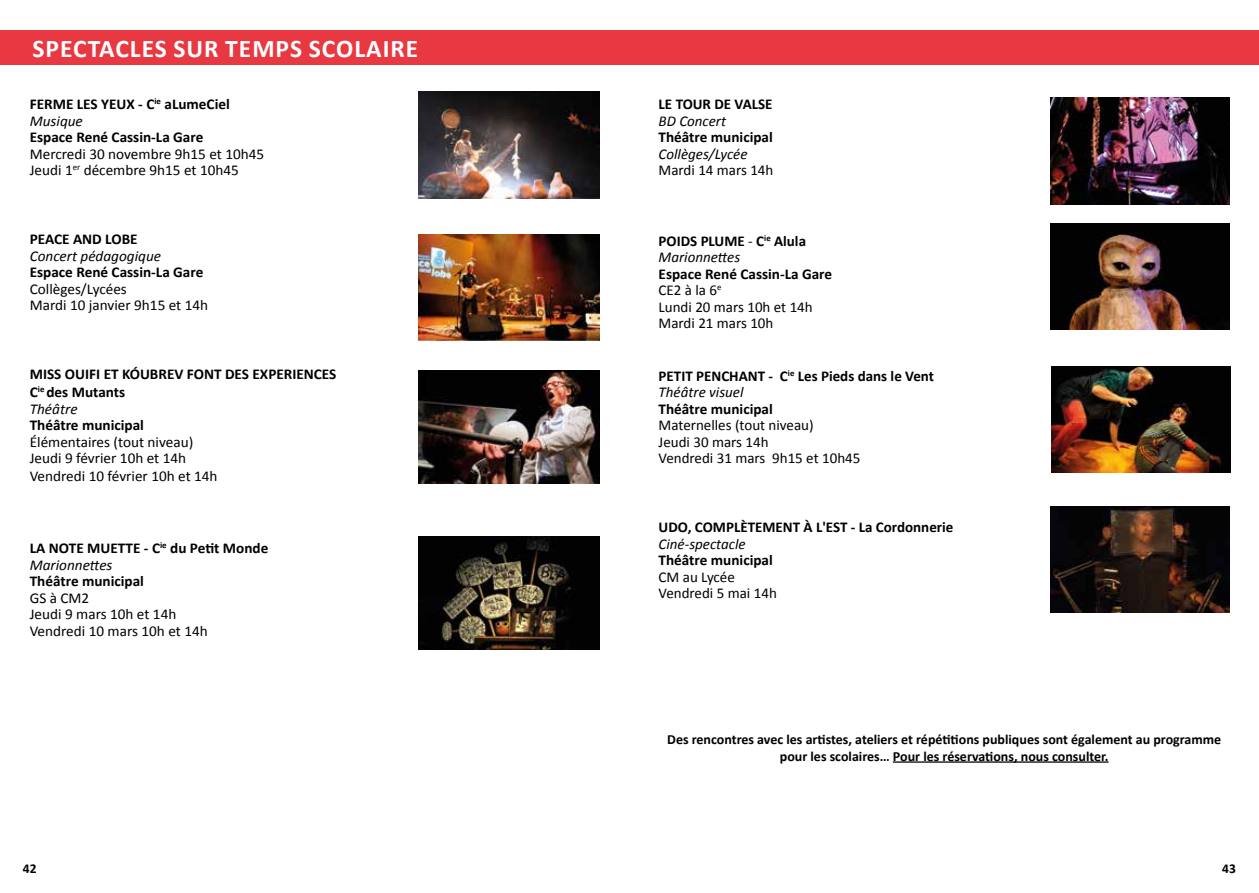
<style>
.page{position:relative;width:1259px;height:893px;background:#fff}
.page>*{position:absolute;margin:0;border:0;box-sizing:border-box;transform-origin:0 0}
.t1{font:700 25.5px "Calibri";letter-spacing:.04em;color:#fff}
.t2{font:700 15px/16.5px "Calibri";color:#000}
.t3{font:15px/16.5px "Calibri";color:#000}
.t4{font:italic 15px "Calibri";color:#000}
.t5{font:700 13.95px/16.8px "Calibri";color:#000;text-align:center}
.t6{font:700 13.5px "Calibri";color:#000}
.s1{font-weight:400;font-style:italic}
.s2{font-weight:400}
.s3{font-weight:700}
</style>
<div class="page">
<img style="left:419px;top:92px;width:181px;height:106px">
<img style="left:419px;top:235px;width:181px;height:106px">
<img style="left:419px;top:371px;width:181px;height:112px">
<img style="left:419px;top:536px;width:181px;height:113px">
<img style="left:1051px;top:98px;width:178px;height:106px">
<img style="left:1051px;top:224px;width:178px;height:106px">
<img style="left:1051px;top:367px;width:179px;height:106px">
<img style="left:1051px;top:506px;width:178px;height:106px">
<div style="left:0;top:30px;width:1259px;height:34px;background:#e83943"></div>
<hr style="left:893px;top:761px;width:215px;height:2px;background:#000">
<h1 class="t1" style="left:32px;top:32px;width:387px">SPECTACLES SUR TEMPS SCOLAIRE</h1>
<p class="t2" style="left:30px;top:95px;width:201px">FERME LES YEUX - C<sup>ie</sup> aLumeCiel<br><span class="s1">Musique</span></p>
<p class="t2" style="left:30px;top:128px;width:175px">Espace René Cassin-La Gare</p>
<p class="t3" style="left:30px;top:145px;width:236px">Mercredi 30 novembre 9h15 et 10h45<br>Jeudi 1<sup>er</sup> décembre 9h15 et 10h45</p>
<p class="t2" style="left:30px;top:230px;width:109px">PEACE AND LOBE</p>
<p class="t4" style="left:30px;top:246px;width:133px">Concert pédagogique</p>
<p class="t2" style="left:30px;top:263px;width:175px">Espace René Cassin-La Gare</p>
<p class="t3" style="left:30px;top:280px;width:180px">Collèges/Lycées<br>Mardi 10 janvier 9h15 et 14h</p>
<p class="t2" style="left:30px;top:365px;width:308px;line-height:18px">MISS OUIFI ET KÓUBREV FONT DES EXPERIENCES<br>C<sup>ie</sup> des Mutants</p>
<p class="t4" style="left:30px;top:399px;width:49px">Théâtre</p>
<p class="t2" style="left:30px;top:416px;width:116px">Théâtre municipal</p>
<p class="t3" style="left:30px;top:433px;width:165px">Élémentaires (tout niveau)<br>Jeudi 9 février 10h et 14h</p>
<p class="t3" style="left:30px;top:467px;width:189px">Vendredi 10 février 10h et 14h</p>
<p class="t2" style="left:30px;top:539px;width:240px">LA NOTE MUETTE - C<sup>ie</sup> du Petit Monde<br><span class="s1">Marionnettes</span></p>
<p class="t2" style="left:30px;top:572px;width:116px">Théâtre municipal</p>
<p class="t3" style="left:30px;top:589px;width:179px">GS à CM2<br>Jeudi 9 mars 10h et 14h<br>Vendredi 10 mars 10h et 14h</p>
<p class="t2" style="left:658px;top:95px;width:115px">LE TOUR DE VALSE</p>
<p class="t4" style="left:658px;top:111px;width:69px">BD Concert</p>
<p class="t2" style="left:658px;top:128px;width:116px">Théâtre municipal</p>
<p class="t4" style="left:658px;top:144px;width:91px">Collèges/Lycée</p>
<p class="t3" style="left:658px;top:161px;width:116px">Mardi 14 mars 14h</p>
<p class="t2" style="left:658px;top:232px;width:149px">POIDS PLUME <span class="s2">-</span> C<sup>ie</sup> Alula<br><span class="s1">Marionnettes</span></p>
<p class="t3" style="left:658px;top:265px;width:175px"><span class="s3">Espace René Cassin-La Gare<br></span>CE2 à la 6<sup>e<br></sup>Lundi 20 mars 10h et 14h<br>Mardi 21 mars 10h</p>
<p class="t2" style="left:658px;top:367px;width:277px">PETIT PENCHANT - C<sup>ie</sup> Les Pieds dans le Vent<br><span class="s1">Théâtre visuel</span></p>
<p class="t2" style="left:658px;top:400px;width:116px">Théâtre municipal</p>
<p class="t3" style="left:658px;top:416px;width:203px">Maternelles (tout niveau)<br>Jeudi 30 mars 14h<br>Vendredi 31 mars 9h15 et 10h45</p>
<p class="t2" style="left:658px;top:518px;width:296px">UDO, COMPLÈTEMENT À L'EST - La Cordonnerie</p>
<p class="t4" style="left:658px;top:534px;width:89px">Ciné-spectacle</p>
<p class="t2" style="left:658px;top:551px;width:116px">Théâtre municipal</p>
<p class="t3" style="left:658px;top:568px;width:120px">CM au Lycée<br>Vendredi 5 mai 14h</p>
<p class="t5" style="left:667px;top:730px;width:555px">Des rencontres avec les artistes, ateliers et répétitions publiques sont également au programme pour les scolaires… Pour les réservations, nous consulter.</p>
<p class="t6" style="left:23px;top:860px;width:15px">42</p>
<p class="t6" style="left:1222px;top:860px;width:15px">43</p>
</div>
